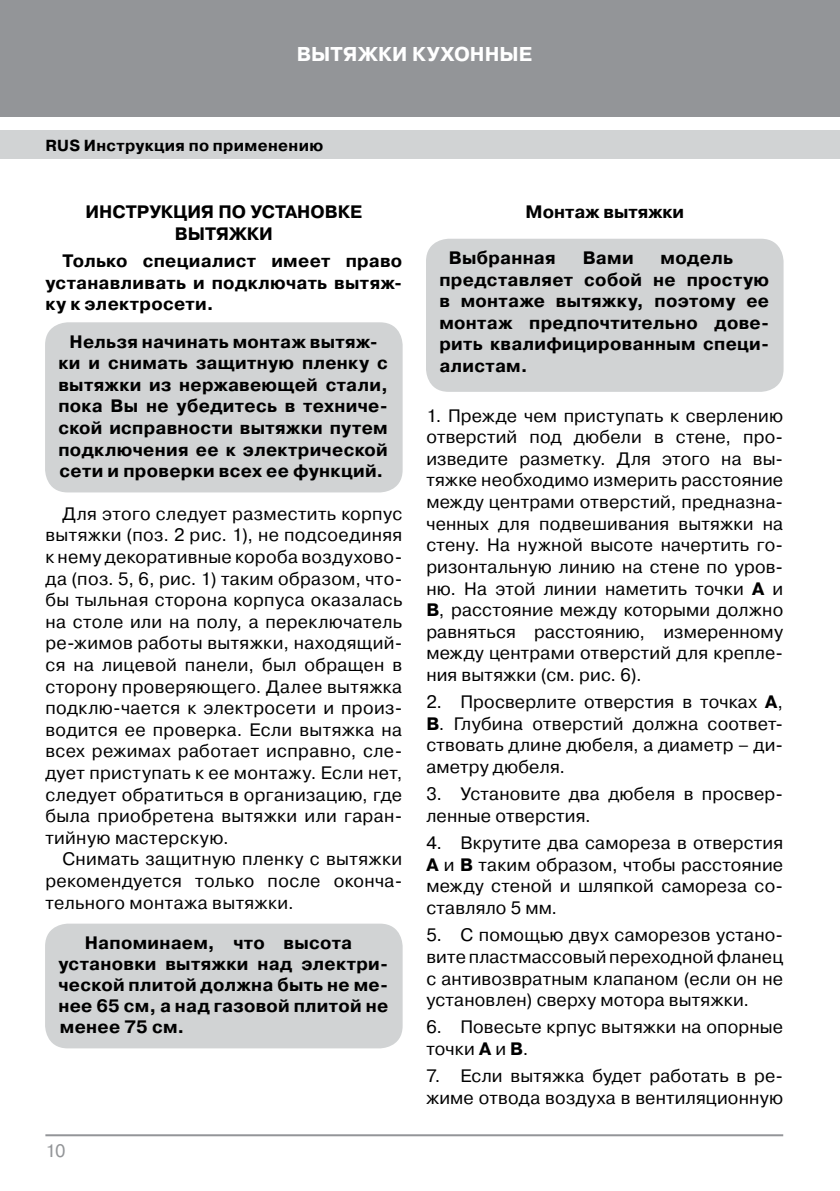
<style>
.page{position:relative;width:840px;height:1191px;background:#fff}
.page>*{position:absolute;margin:0;border:0;box-sizing:border-box;transform-origin:0 0}
.t1{font:700 20px "Pragmatica C";letter-spacing:.005em;color:#fff}
.t2{font:18px/21.6px "Pragmatica C";letter-spacing:.015em;color:#000;text-align:justify}
.t3{font:700 18px/21.6px "Pragmatica C";letter-spacing:.015em;color:#000;text-align:center}
.t4{font:18px "Pragmatica C";color:#939598}
.t5{font:700 16px "Pragmatica C";letter-spacing:.02em;color:#000}
.s1{font-weight:700}
</style>
<div class="page">
<div style="left:0;top:0;width:839px;height:116px;background:#939598"></div>
<div style="left:0;top:130px;width:839px;height:29px;background:#d1d3d4"></div>
<hr style="left:45px;top:1134px;width:737px;height:2px;background:#939598">
<hr style="left:839px;top:0;width:1px;height:116px;background:#939598">
<div style="left:45px;top:322px;width:357px;height:170px;background:#d1d3d4;border-radius:23px"></div>
<div style="left:45px;top:923px;width:357px;height:125px;background:#d1d3d4;border-radius:23px"></div>
<div style="left:426px;top:239px;width:357px;height:153px;background:#d1d3d4;border-radius:23px"></div>
<p class="t1" style="left:296px;top:43px;width:236px">ВЫТЯЖКИ КУХОННЫЕ</p>
<p class="t5" style="left:45px;top:136px;width:279px">RUS Инструкция по применению</p>
<p class="t3" style="left:85px;top:201px;width:278px">ИНСТРУКЦИЯ ПО УСТАНОВКЕ<br>ВЫТЯЖКИ</p>
<p class="t3" style="left:45px;top:250px;width:358px;text-align:justify;text-indent:17px">Только специалист имеет право устанавливать и подключать вытяж&shy;ку к электросети.</p>
<p class="t3" style="left:58px;top:331px;width:331px">Нельзя начинать монтаж вытяж&shy;ки и снимать защитную пленку с вытяжки из нержавеющей стали, пока Вы не убедитесь в техниче&shy;ской исправности вытяжки путем подключения ее к электрической сети и проверки всех ее функций.</p>
<p class="t2" style="left:45px;top:503px;width:358px;text-indent:17px">Для этого следует разместить корпус вытяжки (поз. 2 рис. 1), не подсоединяя к нему декоративные короба воздухово&shy;да (поз. 5, 6, рис. 1) таким образом, что&shy;бы тыльная сторона корпуса оказалась на столе или на полу, а переключатель ре-жимов работы вытяжки, находящий&shy;ся на лицевой панели, был обращен в сторону проверяющего. Далее вытяжка подклю-чается к электросети и произ&shy;водится ее проверка. Если вытяжка на всех режимах работает исправно, сле&shy;дует приступать к ее монтажу. Если нет, следует обратиться в организацию, где была приобретена вытяжки или гаран&shy;тийную мастерскую.</p>
<p class="t2" style="left:45px;top:848px;width:358px;text-indent:17px">Снимать защитную пленку с вытяжки рекомендуется только после оконча&shy;тельного монтажа вытяжки.</p>
<p class="t3" style="left:58px;top:932px;width:331px;line-height:21px;text-align:left;text-indent:26px">Напоминаем, что высота установки вытяжки над электри&shy;ческой плитой должна быть не ме&shy;нее 65 см, а над газовой плитой не менее 75 см.</p>
<p class="t4" style="left:45px;top:1140px;width:22px">10</p>
<p class="t3" style="left:525px;top:201px;width:160px">Монтаж вытяжки</p>
<p class="t3" style="left:448px;top:247px;width:108px">Выбранная</p>
<p class="t3" style="left:582px;top:247px;width:52px">Вами</p>
<p class="t3" style="left:439px;top:247px;width:331px;text-align:left;text-indent:221px">модель представляет собой не простую в монтаже вытяжку, поэтому ее монтаж предпочтительно дове&shy;рить квалифицированным специ&shy;алистам.</p>
<p class="t2" style="left:426px;top:405px;width:358px">1. Прежде чем приступать к сверлению отверстий под дюбели в стене, про&shy;изведите разметку. Для этого на вы&shy;тяжке необходимо измерить расстояние между центрами отверстий, предназна&shy;ченных для подвешивания вытяжки на стену. На нужной высоте начертить го&shy;ризонтальную линию на стене по уров&shy;ню. На этой линии наметить точки <span class="s1">А</span> и <span class="s1">В</span>, расстояние между которыми должно равняться расстоянию, измеренному между центрами отверстий для крепле&shy;ния вытяжки (см. рис. 6).</p>
<p class="t2" style="left:426px;top:691px;width:358px">2. Просверлите отверстия в точках <span class="s1">А</span>, <span class="s1">В</span>. Глубина отверстий должна соответ&shy;ствовать длине дюбеля, а диаметр – ди&shy;аметру дюбеля.</p>
<p class="t2" style="left:426px;top:783px;width:358px">3. Установите два дюбеля в просвер&shy;ленные отверстия.</p>
<p class="t2" style="left:426px;top:832px;width:358px">4. Вкрутите два самореза в отверстия <span class="s1">А</span> и <span class="s1">В</span> таким образом, чтобы расстояние между стеной и шляпкой самореза со&shy;ставляло 5 мм.</p>
<p class="t2" style="left:426px;top:924px;width:358px">5. С помощью двух саморезов устано&shy;вите пластмассовый переходной фланец с антивозвратным клапаном (если он не установлен) сверху мотора вытяжки.</p>
<p class="t2" style="left:426px;top:1016px;width:358px">6. Повесьте крпус вытяжки на опорные точки <span class="s1">А</span> и <span class="s1">В</span>.</p>
<p class="t2" style="left:426px;top:1065px;width:358px">7. Если вытяжка будет работать в ре&shy;жиме отвода воздуха в вентиляционную</p>
</div>
